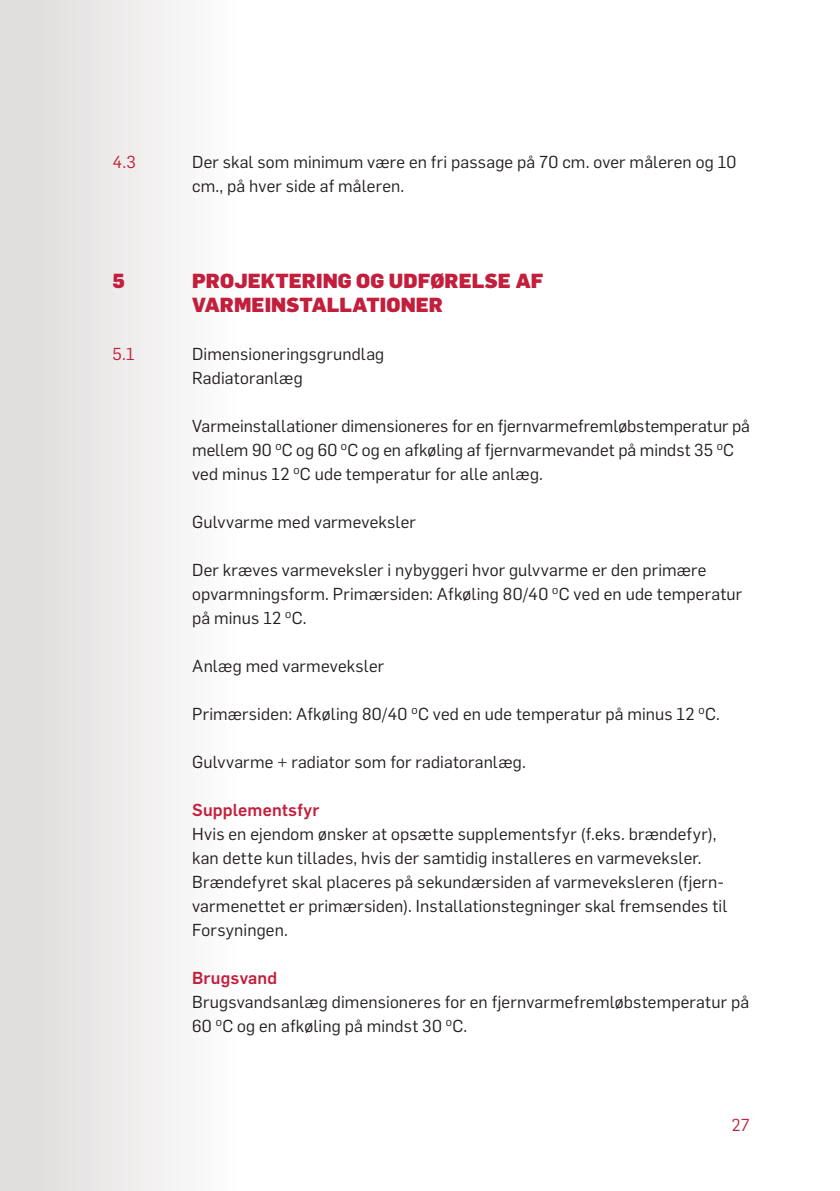
<style>
.page{position:relative;width:840px;height:1191px;background:#fff}
.page>*{position:absolute;margin:0;border:0;box-sizing:border-box;transform-origin:0 0}
.t1{font:900 20px/24px "Flama";letter-spacing:.005em;color:#c31f3d}
.t2{font:17px/24px "Flama";letter-spacing:.01em;color:#231f20}
.t3{font:500 17px "Flama";letter-spacing:.015em;color:#c31f3d}
.t4{font:17px "Flama";color:#c31f3d}
.t5{font:17px "Flama";color:#c31f3d}
</style>
<div class="page">
<svg style="left:0;top:0;width:179px;height:1191px;fill:#e8e7e6"></svg>
<p class="t4" style="left:113px;top:149px;width:25px">4.3</p>
<p class="t2" style="left:192px;top:149px;width:545px">Der skal som minimum være en fri passage på 70 cm. over måleren og 10 cm., på hver side af måleren.</p>
<p class="t1" style="left:113px;top:268px;width:14px">5</p>
<p class="t1" style="left:192px;top:268px;width:353px">PROJEKTERING OG UDFØRELSE AF<br>VARMEINSTALLATIONER</p>
<p class="t4" style="left:113px;top:341px;width:24px">5.1</p>
<p class="t2" style="left:192px;top:341px;width:193px">Dimensioneringsgrundlag<br>Radiatoranlæg</p>
<p class="t2" style="left:192px;top:413px;width:559px">Varmeinstallationer dimensioneres for en fjernvarmefremløbstemperatur på mellem 90 <sup>o</sup>C og 60 <sup>o</sup>C og en afkøling af fjernvarmevandet på mindst 35 <sup>o</sup>C ved minus 12 <sup>o</sup>C ude temperatur for alle anlæg.</p>
<p class="t2" style="left:192px;top:509px;width:225px">Gulvvarme med varmeveksler</p>
<p class="t2" style="left:192px;top:557px;width:551px">Der kræves varmeveksler i nybyggeri hvor gulvvarme er den primære opvarmningsform. Primærsiden: Afkøling 80/40 <sup>o</sup>C ved en ude temperatur på minus 12 <sup>o</sup>C.</p>
<p class="t2" style="left:192px;top:653px;width:194px">Anlæg med varmeveksler</p>
<p class="t2" style="left:192px;top:701px;width:529px">Primærsiden: Afkøling 80/40 <sup>o</sup>C ved en ude temperatur på minus 12 <sup>o</sup>C.</p>
<p class="t2" style="left:192px;top:749px;width:335px">Gulvvarme + radiator som for radiatoranlæg.</p>
<p class="t3" style="left:192px;top:797px;width:129px">Supplementsfyr</p>
<p class="t2" style="left:192px;top:821px;width:536px">Hvis en ejendom ønsker at opsætte supplementsfyr (f.eks. brændefyr), kan dette kun tillades, hvis der samtidig installeres en varmeveksler.<br>Brændefyret skal placeres på sekundærsiden af varmeveksleren (fjern&shy;varmenettet er primærsiden). Installationstegninger skal fremsendes til Forsyningen.</p>
<p class="t3" style="left:192px;top:965px;width:87px">Brugsvand</p>
<p class="t2" style="left:192px;top:989px;width:558px">Brugsvandsanlæg dimensioneres for en fjernvarmefremløbstemperatur på<br>60 <sup>o</sup>C og en afkøling på mindst 30 <sup>o</sup>C.</p>
<p class="t5" style="left:731px;top:1115px;width:20px">27</p>
</div>
